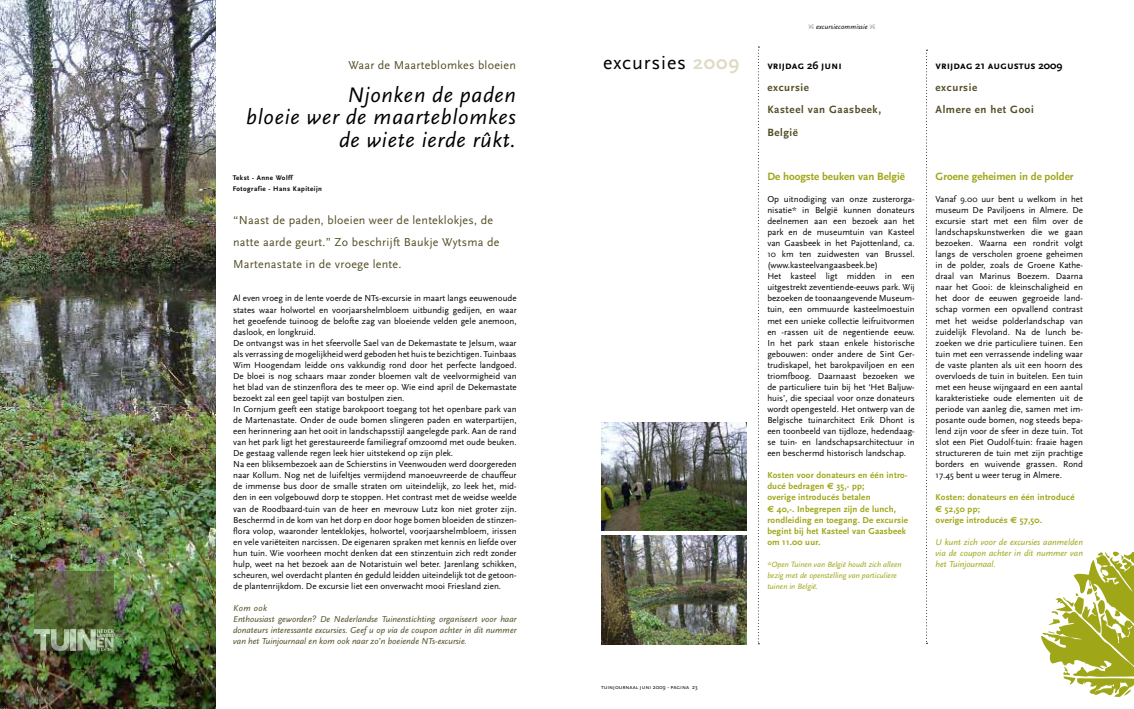
<style>
.page{position:relative;width:1134px;height:709px;background:#fff}
.page>*{position:absolute;margin:0;border:0;box-sizing:border-box;transform-origin:0 0}
.t1{font:italic 22px/22.1px "Scala Sans";letter-spacing:.03em;color:#000;text-align:right}
.t2{font:20px "Scala Sans";letter-spacing:.045em;color:#000}
.t3{font:12px/22.1px "Scala Sans";letter-spacing:.02em;color:#524f26}
.t4{font:700 11px/22.1px "Scala Sans";letter-spacing:.055em;color:#524f26}
.t5{font:700 11px "Scala Sans";color:#9fa617}
.t6{font:700 11px "Scala Sans Caps";color:#000}
.t7{font:9px/11.1px "Scala Sans";color:#000}
.t8{font:700 9px/11.1px "Scala Sans";letter-spacing:.02em;color:#9fa617}
.t9{font:italic 9px/11.1px "Scala Sans";color:#524f26}
.t10{font:italic 9px/11.1px "Scala Sans";color:#9fa617;text-align:justify}
.t11{font:italic 8px/11.1px "Scala Sans";color:#9fa617}
.t12{font:700 7px/11px "Scala Sans";letter-spacing:.065em;color:#000}
.t13{font:italic 7px "Scala Sans";letter-spacing:.02em;color:#000}
.t14{font:6px "Scala Sans Caps";color:#000}
.s1{font-weight:700;color:#dfdcc5}
.s2{font-family:"Type Embellishments One Let Plain";font-style:normal}
.s3{font-family:"Scala Sans"}
.s4{font-family:"Euro Sans"}
</style>
<div class="page">
<img style="left:0;top:0;width:215px;height:709px">
<svg style="left:34px;top:571px;width:80px;height:79px;background:#59683a"></svg>
<svg style="left:71px;top:629px;width:5px;height:21px"></svg>
<svg style="left:78px;top:629px;width:36px;height:21px"></svg>
<svg style="left:34px;top:629px;width:35px;height:22px"></svg>
<svg style="left:1041px;top:551px;width:93px;height:146px"></svg>
<svg style="left:758px;top:47px;width:1px;height:597px"></svg>
<svg style="left:926px;top:50px;width:1px;height:593px"></svg>
<img style="left:601px;top:422px;width:145px;height:109px">
<img style="left:601px;top:535px;width:145px;height:109px">
<h3 class="t3" style="left:349px;top:54px;width:169px">Waar de Maarteblomkes bloeien</h3>
<h1 class="t1" style="left:246px;top:85px;width:271px">Njonken de paden<br>bloeie wer de maarteblomkes de wiete ierde rûkt.</h1>
<p class="t12" style="left:233px;top:172px;width:91px">Tekst - Anne Wolff<br>Fotografie - Hans Kapiteijn</p>
<h3 class="t3" style="left:233px;top:209px;width:268px">“Naast de paden, bloeien weer de lenteklokjes, de natte aarde geurt.” Zo beschrijft Baukje Wytsma de<br>Martenastate in de vroege lente.</h3>
<p class="t7" style="left:233px;top:293px;width:285px">Al even vroeg in de lente voerde de NTs-excursie in maart langs eeuwenoude states waar holwortel en voorjaarshelmbloem uitbundig gedijen, en waar het geoefende tuinoog de belofte zag van bloeiende velden gele anemoon, daslook, en longkruid.<br>De ontvangst was in het sfeervolle Sael van de Dekemastate te Jelsum, waar als verrassing de mogelijkheid werd geboden het huis te bezichtigen. Tuinbaas Wim Hoogendam leidde ons vakkundig rond door het perfecte landgoed.<br>De bloei is nog schaars maar zonder bloemen valt de veelvormigheid van het blad van de stinzenflora des te meer op. Wie eind april de Dekemastate bezoekt zal een geel tapijt van bostulpen zien.<br>In Cornjum geeft een statige barokpoort toegang tot het openbare park van de Martenastate. Onder de oude bomen slingeren paden en waterpartijen, een herinnering aan het ooit in landschapsstijl aangelegde park. Aan de rand van het park ligt het gerestaureerde familiegraf omzoomd met oude beuken.<br>De gestaag vallende regen leek hier uitstekend op zijn plek.<br>Na een bliksembezoek aan de Schierstins in Veenwouden werd doorgereden naar Kollum. Nog net de luifeltjes vermijdend manoeuvreerde de chauffeur de immense bus door de smalle straten om uiteindelijk, zo leek het, mid&shy;den in een volgebouwd dorp te stoppen. Het contrast met de weidse weelde van de Roodbaard-tuin van de heer en mevrouw Lutz kon niet groter zijn.<br>Beschermd in de kom van het dorp en door hoge bomen bloeiden de stinzen&shy;flora volop, waaronder lenteklokjes, holwortel, voorjaarshelmbloem, irissen en vele variëteiten narcissen. De eigenaren spraken met kennis en liefde over hun tuin. Wie voorheen mocht denken dat een stinzentuin zich redt zonder hulp, weet na het bezoek aan de Notaristuin wel beter. Jarenlang schikken, scheuren, wel overdacht planten én geduld leidden uiteindelijk tot de getoon&shy;de plantenrijkdom. De excursie liet een onverwacht mooi Friesland zien.</p>
<p class="t9" style="left:233px;top:602px;width:285px">Kom ook<br>Enthousiast geworden? De Nederlandse Tuinenstichting organiseert voor haar donateurs interessante excursies. Geef u op via de coupon achter in dit nummer van het Tuinjournaal en kom ook naar zo’n boeiende NTs-excursie.</p>
<h2 class="t2" style="left:603px;top:52px;width:138px">excursies <span class="s1">2009</span></h2>
<p class="t13" style="left:808px;top:23px;width:68px"><span class="s2">-</span> excursiecommissie <span class="s2">-</span></p>
<p class="t6" style="left:767px;top:59px;width:76px">vrijdag <span class="s3">26</span> juni</p>
<p class="t4" style="left:767px;top:77px;width:115px">excursie<br>Kasteel van Gaasbeek,<br>België</p>
<p class="t5" style="left:767px;top:170px;width:139px">De hoogste beuken van België</p>
<p class="t7" style="left:767px;top:194px;width:149px">Op uitnodiging van onze zusterorga&shy;nisatie* in België kunnen donateurs deelnemen aan een bezoek aan het park en de museumtuin van Kasteel van Gaasbeek in het Pajottenland, ca.<br>10 km ten zuidwesten van Brussel. (www.kasteelvangaasbeek.be)<br>Het kasteel ligt midden in een uitgestrekt zeventiende-eeuws park. Wij bezoeken de toonaangevende Museum&shy;tuin, een ommuurde kasteelmoestuin met een unieke collectie leifruitvormen en -rassen uit de negentiende eeuw.<br>In het park staan enkele historische gebouwen: onder andere de Sint Ger&shy;trudiskapel, het barokpaviljoen en een triomfboog. Daarnaast bezoeken we de particuliere tuin bij het ‘Het Baljuw&shy;huis’, die speciaal voor onze donateurs wordt opengesteld. Het ontwerp van de Belgische tuinarchitect Erik Dhont is een toonbeeld van tijdloze, hedendaag&shy;se tuin- en landschapsarchitectuur in een beschermd historisch landschap.</p>
<p class="t8" style="left:767px;top:470px;width:142px">Kosten voor donateurs en één intro&shy;ducé bedragen <span class="s4">€</span> 35,- pp;<br>overige introducés betalen<br><span class="s4">€</span> 40,-. Inbegrepen zijn de lunch, rondleiding en toegang. De excursie begint bij het Kasteel van Gaasbeek om 11.00 uur.</p>
<p class="t11" style="left:767px;top:559px;width:136px">*Open Tuinen van België houdt zich alleen bezig met de openstelling van particuliere tuinen in België.</p>
<p class="t6" style="left:935px;top:59px;width:128px">vrijdag <span class="s3">21</span> augustus <span class="s3">2009</span></p>
<p class="t4" style="left:935px;top:77px;width:100px">excursie<br>Almere en het Gooi</p>
<p class="t5" style="left:935px;top:170px;width:139px">Groene geheimen in de polder</p>
<p class="t7" style="left:935px;top:194px;width:149px;text-align:justify">Vanaf 9.00 uur bent u welkom in het museum De Paviljoens in Almere. De excursie start met een film over de landschapskunstwerken die we gaan bezoeken. Waarna een rondrit volgt langs de verscholen groene geheimen in de polder, zoals de Groene Kathe&shy;draal van Marinus Boezem. Daarna naar het Gooi: de kleinschaligheid en het door de eeuwen gegroeide land&shy;schap vormen een opvallend contrast met het weidse polderlandschap van zuidelijk Flevoland. Na de lunch be&shy;zoeken we drie particuliere tuinen. Een tuin met een verrassende indeling waar de vaste planten als uit een hoorn des overvloeds de tuin in buitelen. Een tuin met een heuse wijngaard en een aantal karakteristieke oude elementen uit de periode van aanleg die, samen met im&shy;posante oude bomen, nog steeds bepa&shy;lend zijn voor de sfeer in deze tuin. Tot slot een Piet Oudolf-tuin: fraaie hagen structureren de tuin met zijn prachtige borders en wuivende grassen. Rond 17.45 bent u weer terug in Almere.</p>
<p class="t8" style="left:935px;top:492px;width:140px">Kosten: donateurs en één introducé <span class="s4">€</span> 52,50 pp;<br>overige introducés <span class="s4">€</span> 57,50.</p>
<p class="t10" style="left:935px;top:536px;width:149px">U kunt zich voor de excursies aanmelden via de coupon achter in dit nummer van het Tuinjournaal.</p>
<p class="t14" style="left:601px;top:683px;width:98px">tuinjournaal juni <span class="s3">2009</span> - pagina <span class="s3">23</span></p>
</div>
